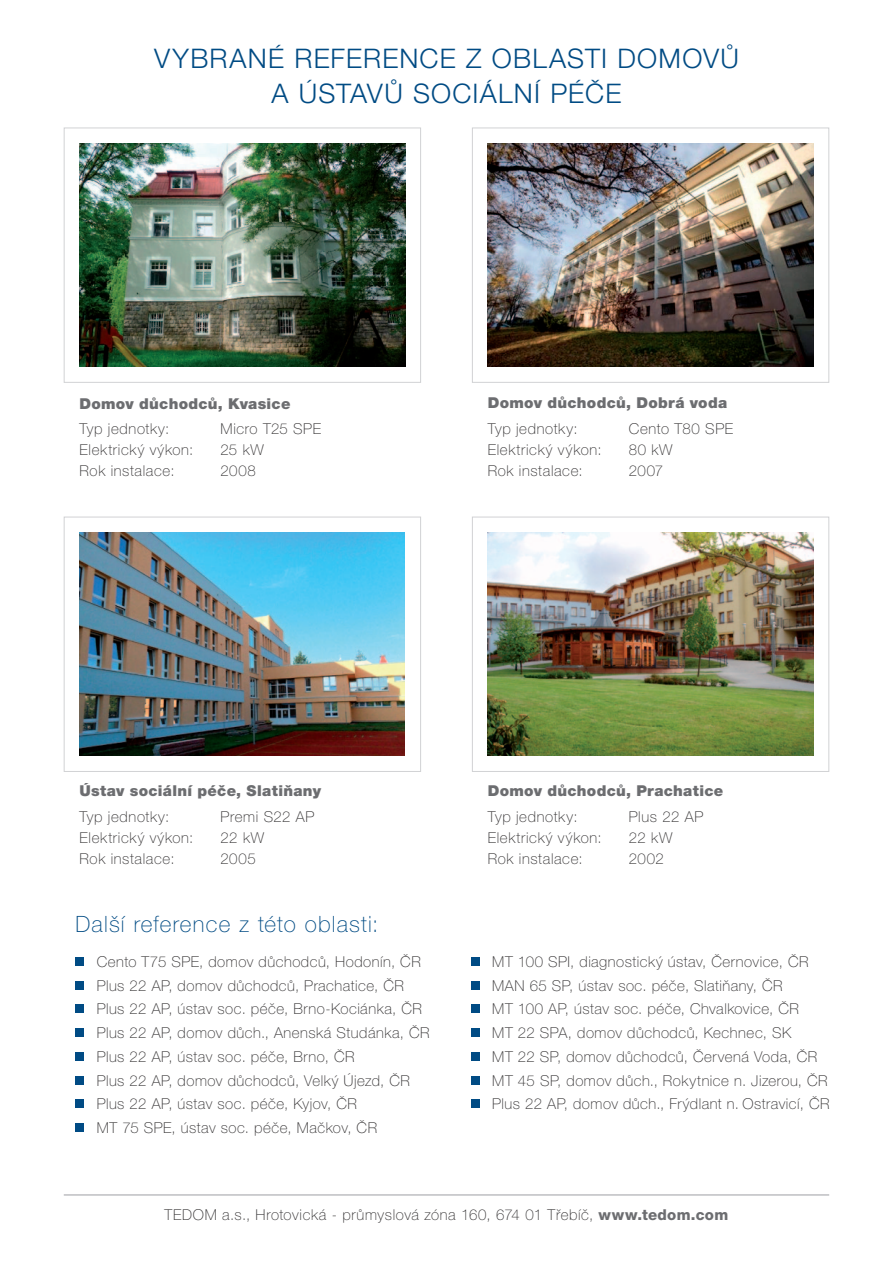
<style>
.page{position:relative;width:893px;height:1263px;background:#fff}
.page>*{position:absolute;margin:0;border:0;box-sizing:border-box;transform-origin:0 0}
.t1{font:300 27px/34.5px "Helvetica Neue CE";letter-spacing:.045em;color:#004b84;text-align:center}
.t2{font:100 22.5px "Helvetica Neue CE";letter-spacing:.05em;color:#004b84}
.t3{font:100 15px/23.7px "Helvetica Neue CE";letter-spacing:.035em;color:#312f30}
.t4{font:900 15px "Helvetica Neue CE";letter-spacing:.02em;color:#6c6d70}
.s1{font-weight:800;color:#6c6d70}
</style>
<div class="page">
<div style="left:64px;top:517px;width:357px;height:255px;border:1px solid #d1d2d4"></div>
<div style="left:64px;top:128px;width:357px;height:255px;border:1px solid #d1d2d4"></div>
<div style="left:472px;top:517px;width:357px;height:255px;border:1px solid #d1d2d4"></div>
<div style="left:472px;top:128px;width:357px;height:255px;border:1px solid #d1d2d4"></div>
<img style="left:80px;top:533px;width:325px;height:223px">
<img style="left:80px;top:144px;width:325px;height:223px">
<img style="left:488px;top:533px;width:325px;height:223px">
<img style="left:488px;top:144px;width:325px;height:223px">
<hr style="left:64px;top:1194px;width:765px;height:1px;background:#a8a9ad">
<div style="left:75px;top:957px;width:9px;height:9px;background:#004b84"></div>
<div style="left:75px;top:981px;width:9px;height:8px;background:#004b84"></div>
<div style="left:75px;top:1005px;width:9px;height:8px;background:#004b84"></div>
<div style="left:75px;top:1028px;width:9px;height:9px;background:#004b84"></div>
<div style="left:75px;top:1052px;width:9px;height:9px;background:#004b84"></div>
<div style="left:75px;top:1076px;width:9px;height:8px;background:#004b84"></div>
<div style="left:75px;top:1100px;width:9px;height:8px;background:#004b84"></div>
<div style="left:75px;top:1123px;width:9px;height:9px;background:#004b84"></div>
<div style="left:471px;top:957px;width:8px;height:9px;background:#004b84"></div>
<div style="left:471px;top:981px;width:8px;height:8px;background:#004b84"></div>
<div style="left:471px;top:1005px;width:8px;height:8px;background:#004b84"></div>
<div style="left:471px;top:1028px;width:8px;height:9px;background:#004b84"></div>
<div style="left:471px;top:1052px;width:8px;height:9px;background:#004b84"></div>
<div style="left:471px;top:1076px;width:8px;height:8px;background:#004b84"></div>
<div style="left:471px;top:1100px;width:8px;height:8px;background:#004b84"></div>
<h1 class="t1" style="left:154px;top:42px;width:586px">VYBRANÉ REFERENCE Z OBLASTI DOMOVŮ<br>A ÚSTAVŮ SOCIÁLNÍ PÉČE</h1>
<p class="t4" style="left:80px;top:395px;width:212px">Domov důchodců, Kvasice</p>
<p class="t3" style="left:80px;top:417px;width:91px">Typ jednotky:</p>
<p class="t3" style="left:221px;top:417px;width:102px">Micro T25 SPE</p>
<p class="t3" style="left:80px;top:438px;width:115px">Elektrický výkon:</p>
<p class="t3" style="left:221px;top:438px;width:45px">25 kW</p>
<p class="t3" style="left:80px;top:459px;width:97px">Rok instalace:</p>
<p class="t3" style="left:221px;top:459px;width:37px">2008</p>
<p class="t4" style="left:80px;top:783px;width:243px">Ústav sociální péče, Slatiňany</p>
<p class="t3" style="left:80px;top:804px;width:91px">Typ jednotky:</p>
<p class="t3" style="left:221px;top:804px;width:95px">Premi S22 AP</p>
<p class="t3" style="left:80px;top:825px;width:115px">Elektrický výkon:</p>
<p class="t3" style="left:221px;top:825px;width:45px">22 kW</p>
<p class="t3" style="left:80px;top:846px;width:97px">Rok instalace:</p>
<p class="t3" style="left:221px;top:846px;width:37px">2005</p>
<p class="t4" style="left:488px;top:395px;width:241px">Domov důchodců, Dobrá voda</p>
<p class="t3" style="left:488px;top:416px;width:91px">Typ jednotky:</p>
<p class="t3" style="left:629px;top:416px;width:106px">Cento T80 SPE</p>
<p class="t3" style="left:488px;top:437px;width:115px">Elektrický výkon:</p>
<p class="t3" style="left:629px;top:437px;width:45px">80 kW</p>
<p class="t3" style="left:488px;top:458px;width:97px">Rok instalace:</p>
<p class="t3" style="left:629px;top:458px;width:36px">2007</p>
<p class="t4" style="left:488px;top:783px;width:237px">Domov důchodců, Prachatice</p>
<p class="t3" style="left:488px;top:804px;width:91px">Typ jednotky:</p>
<p class="t3" style="left:629px;top:804px;width:76px">Plus 22 AP</p>
<p class="t3" style="left:488px;top:825px;width:115px">Elektrický výkon:</p>
<p class="t3" style="left:629px;top:825px;width:45px">22 kW</p>
<p class="t3" style="left:488px;top:846px;width:97px">Rok instalace:</p>
<p class="t3" style="left:629px;top:846px;width:37px">2002</p>
<h2 class="t2" style="left:75px;top:912px;width:305px">Další reference z této oblasti:</h2>
<p class="t3" style="left:97px;top:949px;width:334px">Cento T75 SPE, domov důchodců, Hodonín, ČR Plus 22 AP, domov důchodců, Prachatice, ČR Plus 22 AP, ústav soc. péče, Brno-Kociánka, ČR Plus 22 AP, domov důch., Anenská Studánka, ČR Plus 22 AP, ústav soc. péče, Brno, ČR<br>Plus 22 AP, domov důchodců, Velký Újezd, ČR Plus 22 AP, ústav soc. péče, Kyjov, ČR<br>MT 75 SPE, ústav soc. péče, Mačkov, ČR</p>
<p class="t3" style="left:492px;top:949px;width:339px">MT 100 SPI, diagnostický ústav, Černovice, ČR MAN 65 SP, ústav soc. péče, Slatiňany, ČR<br>MT 100 AP, ústav soc. péče, Chvalkovice, ČR<br>MT 22 SPA, domov důchodců, Kechnec, SK<br>MT 22 SP, domov důchodců, Červená Voda, ČR MT 45 SP, domov důch., Rokytnice n. Jizerou, ČR Plus 22 AP, domov důch., Frýdlant n. Ostravicí, ČR</p>
<p class="t3" style="left:165px;top:1203px;width:565px">TEDOM a.s., Hrotovická - průmyslová zóna 160, 674 01 Třebíč, <span class="s1">www.tedom.com</span></p>
</div>
